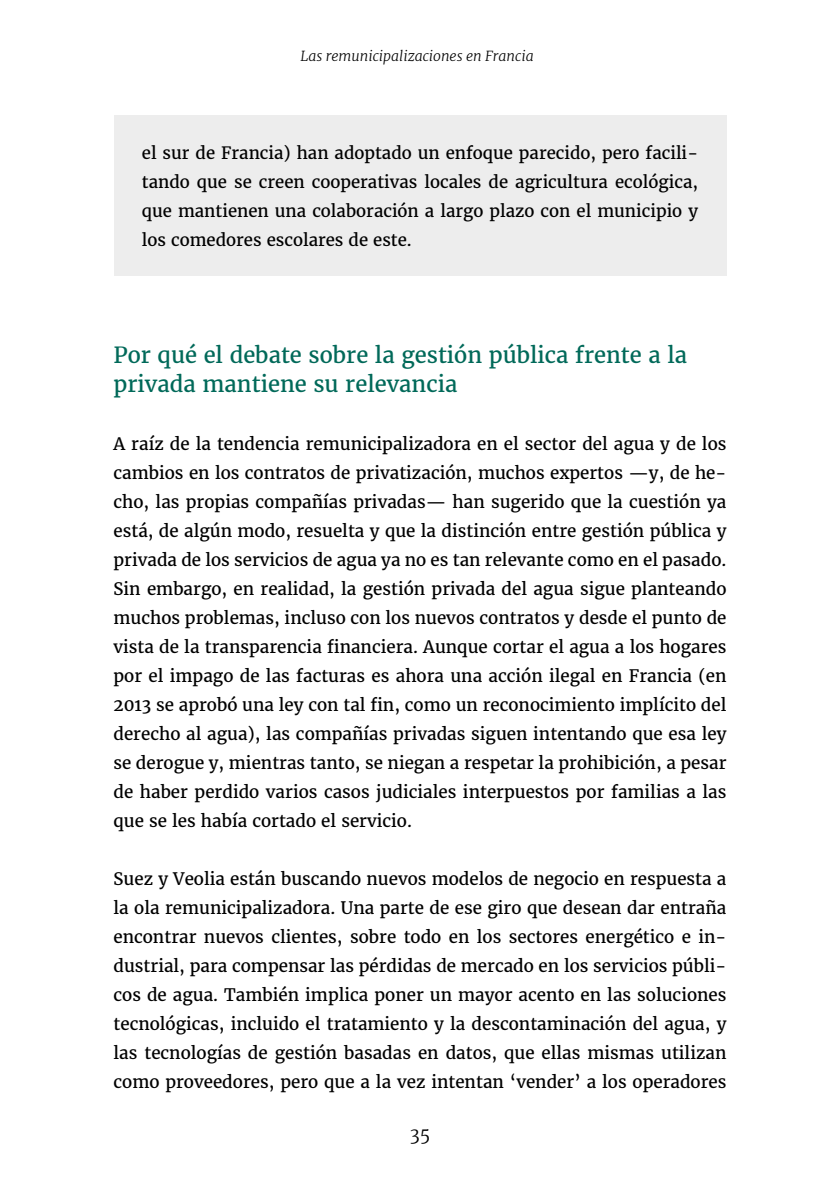
<style>
.page{position:relative;width:840px;height:1191px;background:#fff}
.page>*{position:absolute;margin:0;border:0;box-sizing:border-box;transform-origin:0 0}
.t1{font:22px/29px "Merriweather";color:#006959}
.t2{font:300 18px "Merriweather";color:#000}
.t3{font:17px/29px "Merriweather";color:#000;text-align:justify}
.t4{font:16.8px/29px "Merriweather";color:#000;text-align:justify}
.t5{font:italic 300 14px "Merriweather";color:#000}
</style>
<div class="page">
<div style="left:114px;top:115px;width:612px;height:160px;background:#ededed"></div>
<p class="t5" style="left:300px;top:47px;width:234px">Las remunicipalizaciones en Francia</p>
<p class="t4" style="left:142px;top:139px;width:557px">el sur de Francia) han adoptado un enfoque parecido, pero facili&shy;tando que se creen cooperativas locales de agricultura ecológica, que mantienen una colaboración a largo plazo con el municipio y los comedores escolares de este.</p>
<p class="t1" style="left:113px;top:340px;width:575px">Por qué el debate sobre la gestión pública frente a la privada mantiene su relevancia</p>
<p class="t3" style="left:113px;top:429px;width:614px">A raíz de la tendencia remunicipalizadora en el sector del agua y de los cambios en los contratos de privatización, muchos expertos —y, de he&shy;cho, las propias compañías privadas— han sugerido que la cuestión ya está, de algún modo, resuelta y que la distinción entre gestión pública y privada de los servicios de agua ya no es tan relevante como en el pasado.<br>Sin embargo, en realidad, la gestión privada del agua sigue planteando muchos problemas, incluso con los nuevos contratos y desde el punto de vista de la transparencia financiera. Aunque cortar el agua a los hogares por el impago de las facturas es ahora una acción ilegal en Francia (en 2013 se aprobó una ley con tal fin, como un reconocimiento implícito del derecho al agua), las compañías privadas siguen intentando que esa ley se derogue y, mientras tanto, se niegan a respetar la prohibición, a pesar de haber perdido varios casos judiciales interpuestos por familias a las que se les había cortado el servicio.</p>
<p class="t3" style="left:113px;top:864px;width:614px">Suez y Veolia están buscando nuevos modelos de negocio en respuesta a la ola remunicipalizadora. Una parte de ese giro que desean dar entraña encontrar nuevos clientes, sobre todo en los sectores energético e in&shy;dustrial, para compensar las pérdidas de mercado en los servicios públi&shy;cos de agua. También implica poner un mayor acento en las soluciones tecnológicas, incluido el tratamiento y la descontaminación del agua, y las tecnologías de gestión basadas en datos, que ellas mismas utilizan como proveedores, pero que a la vez intentan ‘vender’ a los operadores</p>
<p class="t2" style="left:409px;top:1123px;width:22px">35</p>
</div>
